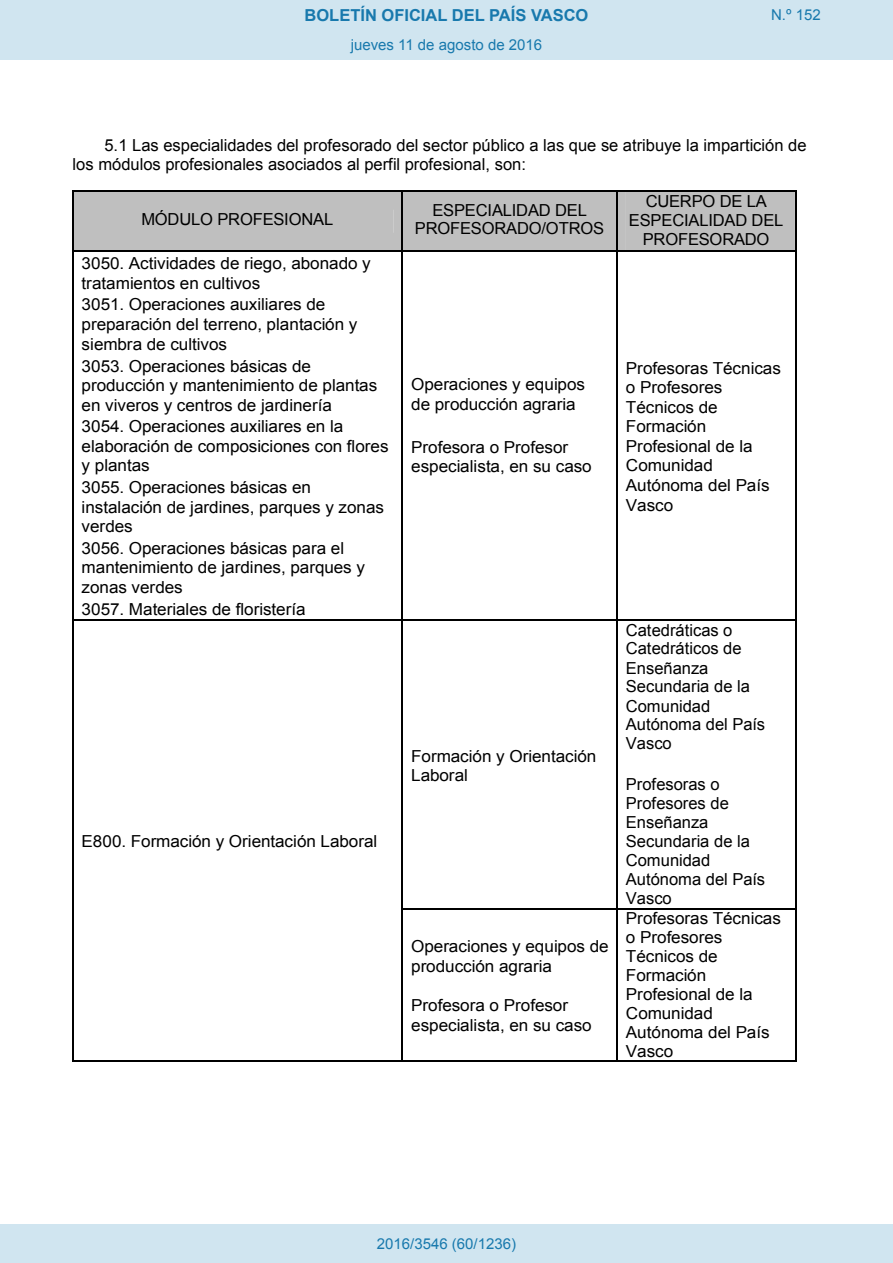
<style>
.page{position:relative;width:893px;height:1263px;background:#fff}
.page>*{position:absolute;margin:0;border:0;box-sizing:border-box;transform-origin:0 0}
.t1{font:16.5px/19.5px "Arial";color:#000}
.t2{font:700 16.5px "Arial";color:#1879ad}
.Paginacion_Centro{font:15px "Arial";color:#1879ad}
</style>
<div class="page">
<svg style="left:72px;top:190px;width:724px;height:62px;background:#b0b0b0"></svg>
<hr style="left:72px;top:252px;width:1px;height:367px;background:#000">
<hr style="left:402px;top:252px;width:1px;height:367px;background:#000">
<hr style="left:617px;top:252px;width:1px;height:367px;background:#000">
<hr style="left:795px;top:252px;width:1px;height:367px;background:#000">
<hr style="left:73px;top:619px;width:329px;height:1px;background:#000">
<hr style="left:403px;top:619px;width:214px;height:1px;background:#000">
<hr style="left:618px;top:619px;width:177px;height:1px;background:#000">
<hr style="left:72px;top:620px;width:1px;height:288px;background:#000">
<hr style="left:402px;top:620px;width:1px;height:288px;background:#000">
<hr style="left:617px;top:620px;width:1px;height:288px;background:#000">
<hr style="left:795px;top:620px;width:1px;height:288px;background:#000">
<hr style="left:403px;top:908px;width:214px;height:1px;background:#000">
<hr style="left:618px;top:908px;width:177px;height:1px;background:#000">
<hr style="left:72px;top:909px;width:1px;height:152px;background:#000">
<hr style="left:73px;top:1061px;width:329px;height:1px;background:#000">
<hr style="left:402px;top:909px;width:1px;height:152px;background:#000">
<hr style="left:403px;top:1061px;width:214px;height:1px;background:#000">
<hr style="left:617px;top:909px;width:1px;height:152px;background:#000">
<hr style="left:618px;top:1061px;width:177px;height:1px;background:#000">
<hr style="left:795px;top:909px;width:1px;height:152px;background:#000">
<div style="left:0;top:0;width:893px;height:60px;background:#d0e5f0"></div>
<div style="left:0;top:1225px;width:893px;height:38px;background:#d0e5f0"></div>
<p class="t2" style="left:305px;top:4px;width:285px">BOLETÍN OFICIAL DEL PAÍS VASCO</p>
<p class="Paginacion_Centro" style="left:771px;top:5px;width:51px">N.º 152</p>
<p class="Paginacion_Centro" style="left:351px;top:35px;width:193px">jueves 11 de agosto de 2016</p>
<p class="t1" style="left:73px;top:136px;width:735px;line-height:18.9px;text-indent:32px">5.1 Las especialidades del profesorado del sector público a las que se atribuye la impartición de los módulos profesionales asociados al perfil profesional, son:</p>
<p class="t1" style="left:142px;top:209px;width:193px">MÓDULO PROFESIONAL</p>
<p class="t1" style="left:415px;top:201px;width:191px;line-height:18.8px;text-align:center">ESPECIALIDAD DEL<br>PROFESORADO/OTROS</p>
<p class="t1" style="left:629px;top:192px;width:156px;line-height:18.8px;text-align:center">CUERPO DE LA<br>ESPECIALIDAD DEL<br>PROFESORADO</p>
<p class="t1" style="left:82px;top:254px;width:291px">3050. Actividades de riego, abonado y tratamientos en cultivos</p>
<p class="t1" style="left:82px;top:295px;width:277px">3051. Operaciones auxiliares de preparación del terreno, plantación y siembra de cultivos</p>
<p class="t1" style="left:82px;top:356px;width:297px">3053. Operaciones básicas de producción y mantenimiento de plantas en viveros y centros de jardinería</p>
<p class="t1" style="left:82px;top:417px;width:309px">3054. Operaciones auxiliares en la elaboración de composiciones con flores y plantas</p>
<p class="t1" style="left:82px;top:478px;width:304px">3055. Operaciones básicas en instalación de jardines, parques y zonas verdes</p>
<p class="t1" style="left:82px;top:539px;width:285px">3056. Operaciones básicas para el mantenimiento de jardines, parques y zonas verdes</p>
<p class="t1" style="left:82px;top:599px;width:225px">3057. Materiales de floristería</p>
<p class="t1" style="left:626px;top:358px;width:157px">Profesoras Técnicas o Profesores<br>Técnicos de<br>Formación<br>Profesional de la<br>Comunidad<br>Autónoma del País<br>Vasco</p>
<p class="t1" style="left:411px;top:375px;width:175px">Operaciones y equipos de producción agraria</p>
<p class="t1" style="left:411px;top:437px;width:182px">Profesora o Profesor especialista, en su caso</p>
<p class="t1" style="left:82px;top:832px;width:297px">E800. Formación y Orientación Laboral</p>
<p class="t1" style="left:411px;top:747px;width:187px;line-height:19px">Formación y Orientación<br>Laboral</p>
<p class="t1" style="left:411px;top:937px;width:199px">Operaciones y equipos de producción agraria</p>
<p class="t1" style="left:411px;top:995px;width:182px">Profesora o Profesor especialista, en su caso</p>
<p class="t1" style="left:626px;top:620px;width:141px;line-height:18.9px">Catedráticas o<br>Catedráticos de<br>Enseñanza<br>Secundaria de la<br>Comunidad<br>Autónoma del País<br>Vasco</p>
<p class="t1" style="left:626px;top:775px;width:141px;line-height:19px">Profesoras o<br>Profesores de<br>Enseñanza<br>Secundaria de la<br>Comunidad<br>Autónoma del País<br>Vasco</p>
<p class="t1" style="left:626px;top:909px;width:157px;line-height:18.9px">Profesoras Técnicas o Profesores<br>Técnicos de<br>Formación<br>Profesional de la<br>Comunidad<br>Autónoma del País<br>Vasco</p>
<p class="Paginacion_Centro" style="left:377px;top:1234px;width:141px">2016/3546 (60/1236)</p>
</div>
